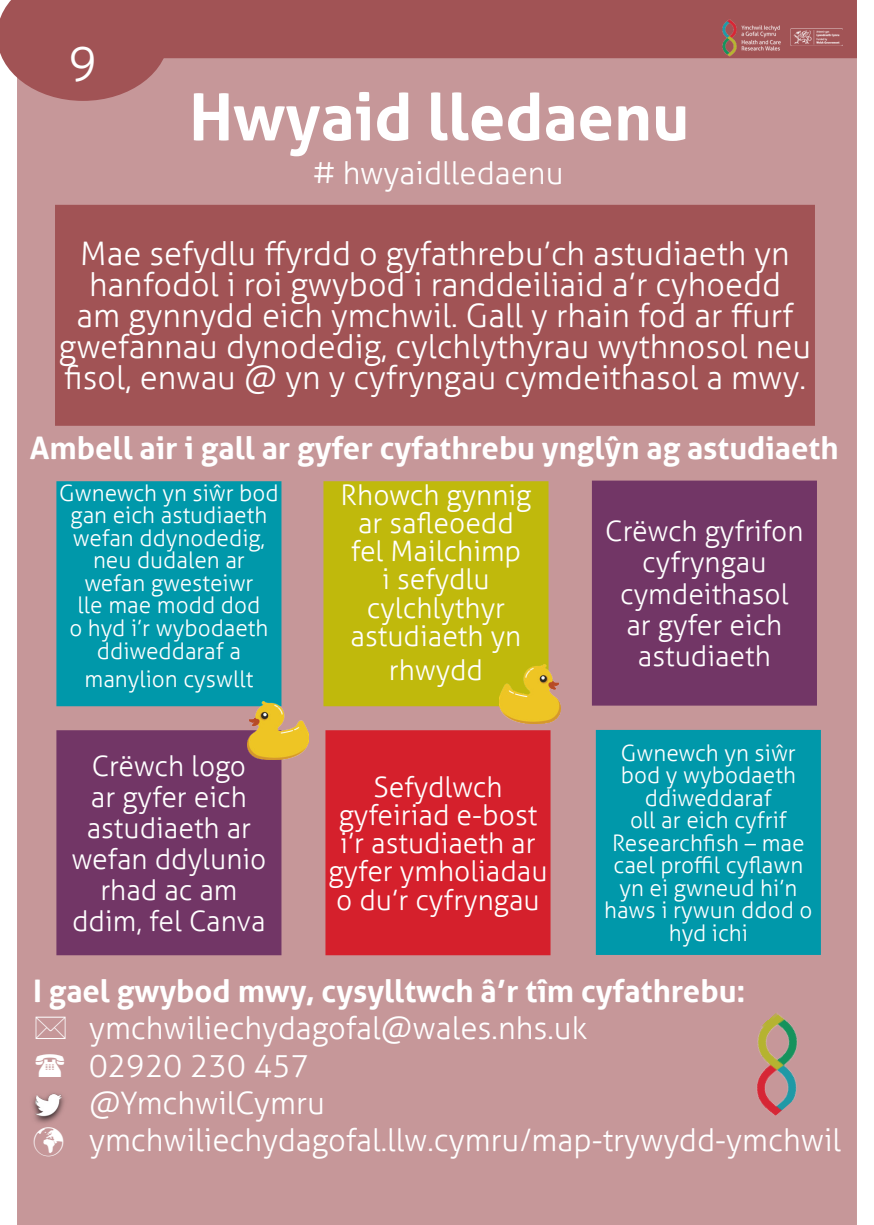
<style>
.page{position:relative;width:874px;height:1225px;background:#fff}
.page>*{position:absolute;margin:0;border:0;box-sizing:border-box;transform-origin:0 0}
.Brand_style{font:700 64.8px "Aller";color:#fff}
.Brand_style-2{font:300 48px "Aller";color:#fff}
.Brand_style-3{font:300 32.4px/31px "Aller";color:#fff;text-align:center}
.Brand_style-4{font:300 31px "Aller";color:#fff}
.Brand_style-5{font:700 31px "Aller";color:#fff}
.Brand_style-6{font:300 28.2px/31px "Aller";color:#fff;text-align:center}
.Brand_style-7{font:300 22.6px/22.6px "Aller";color:#fff;text-align:center}
</style>
<div class="page">
<div style="left:17px;top:21px;width:839px;height:1204px;background:#c69799"></div>
<div style="left:597px;top:731px;width:222px;height:222px;background:#0098aa"></div>
<div style="left:595px;top:730px;width:225px;height:225px;border:3px solid #0098aa"></div>
<div style="left:18px;top:1px;width:837px;height:56px;background:#a15355"></div>
<div style="left:17px;top:0;width:839px;height:58px;border:3px solid #a15355"></div>
<svg style="left:0;top:0;width:169px;height:101px"></svg>
<div style="left:58px;top:731px;width:222px;height:223px;background:#723666"></div>
<div style="left:56px;top:730px;width:225px;height:225px;border:3px solid #723666"></div>
<div style="left:56px;top:206px;width:757px;height:218px;background:#a15355"></div>
<div style="left:55px;top:205px;width:759px;height:221px;border:3px solid #a15355"></div>
<img style="left:803px;top:28px;width:39px;height:18px">
<div style="left:58px;top:482px;width:222px;height:223px;background:#0098aa"></div>
<div style="left:56px;top:481px;width:225px;height:225px;border:3px solid #0098aa"></div>
<div style="left:325px;top:482px;width:222px;height:223px;background:#c0b90c"></div>
<div style="left:323px;top:481px;width:225px;height:225px;border:3px solid #c0b90c"></div>
<div style="left:327px;top:731px;width:222px;height:223px;background:#d5202c"></div>
<div style="left:325px;top:730px;width:225px;height:225px;border:3px solid #d5202c"></div>
<div style="left:593px;top:482px;width:222px;height:222px;background:#723666"></div>
<div style="left:591px;top:480px;width:225px;height:225px;border:3px solid #723666"></div>
<img style="left:708px;top:19px;width:95px;height:40px">
<img style="left:32px;top:1093px;width:32px;height:30px">
<img style="left:757px;top:1013px;width:41px;height:103px">
<img style="left:499px;top:665px;width:61px;height:58px">
<img style="left:247px;top:701px;width:61px;height:58px">
<p class="Brand_style-2" style="left:69px;top:35px;width:30px">9</p>
<p class="Brand_style" style="left:189px;top:77px;width:501px">Hwyaid lledaenu</p>
<p class="Brand_style-4" style="left:312px;top:154px;width:253px"># hwyaidlledaenu</p>
<p class="Brand_style-3" style="left:59px;top:238px;width:753px">Mae sefydlu ffyrdd o gyfathrebu’ch astudiaeth yn hanfodol i roi gwybod i randdeiliaid a’r cyhoedd<br>am gynnydd eich ymchwil. Gall y rhain fod ar ffurf gwefannau dynodedig, cylchlythyrau wythnosol neu fisol, enwau @ yn y cyfryngau cymdeithasol a mwy.</p>
<p class="Brand_style-5" style="left:30px;top:428px;width:810px">Ambell air i gall ar gyfer cyfathrebu ynglŷn ag astudiaeth</p>
<p class="Brand_style-7" style="left:59px;top:481px;width:221px">Gwnewch yn siŵr bod gan eich astudiaeth wefan ddynodedig, neu dudalen ar<br>wefan gwesteiwr<br>lle mae modd dod<br>o hyd i’r wybodaeth ddiweddaraf a</p>
<p class="Brand_style-7" style="left:84px;top:667px;width:170px">manylion cyswllt</p>
<p class="Brand_style-6" style="left:71px;top:750px;width:196px">Crëwch logo<br>ar gyfer eich astudiaeth ar wefan ddylunio rhad ac am ddim, fel Canva</p>
<p class="Brand_style-6" style="left:340px;top:481px;width:192px;line-height:28.2px">Rhowch gynnig ar safleoedd fel Mailchimp<br>i sefydlu cylchlythyr astudiaeth yn</p>
<p class="Brand_style-6" style="left:388px;top:654px;width:96px">rhwydd</p>
<p class="Brand_style-6" style="left:328px;top:772px;width:221px;line-height:28.2px">Sefydlwch gyfeiriad e-bost i’r astudiaeth ar gyfer ymholiadau o du’r cyfryngau</p>
<p class="Brand_style-6" style="left:605px;top:516px;width:200px">Crëwch gyfrifon cyfryngau cymdeithasol ar gyfer eich astudiaeth</p>
<p class="Brand_style-7" style="left:604px;top:741px;width:210px">Gwnewch yn siŵr bod y wybodaeth ddiweddaraf<br>oll ar eich cyfrif<br>Researchfish – mae cael proffil cyflawn yn ei gwneud hi’n haws i rywun ddod o hyd ichi</p>
<p class="Brand_style-5" style="left:33px;top:972px;width:713px">I gael gwybod mwy, cysylltwch â’r tîm cyfathrebu:</p>
<p class="Brand_style-4" style="left:89px;top:1009px;width:499px">ymchwiliechydagofal@wales.nhs.uk</p>
<p class="Brand_style-4" style="left:89px;top:1047px;width:222px">02920 230 457</p>
<p class="Brand_style-4" style="left:33px;top:1084px;width:293px">• @YmchwilCymru</p>
<p class="Brand_style-4" style="left:89px;top:1121px;width:753px">ymchwiliechydagofal.llw.cymru/map-trywydd-ymchwil</p>
</div>
